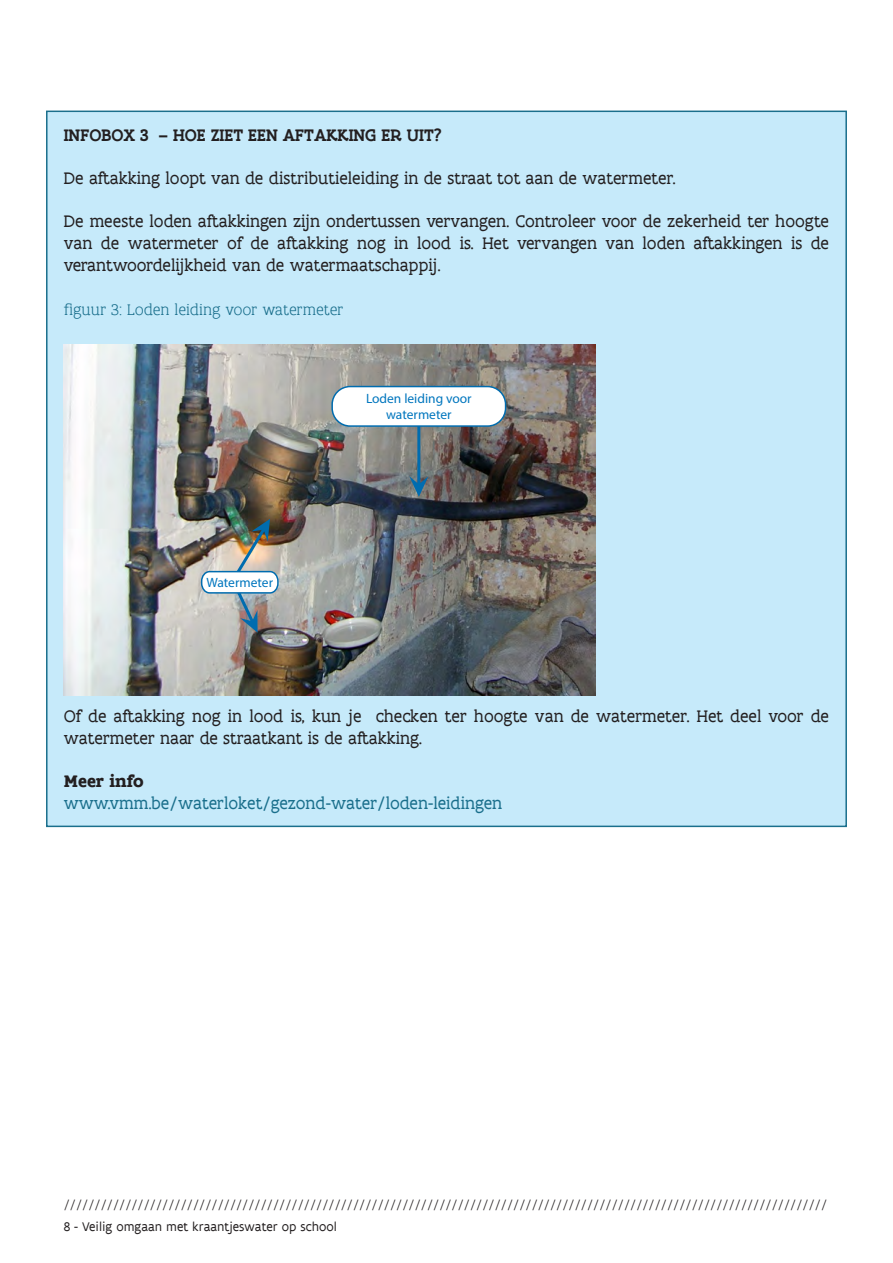
<style>
.page{position:relative;width:893px;height:1263px;background:#fff}
.page>*{position:absolute;margin:0;border:0;box-sizing:border-box;transform-origin:0 0}
.bronvermelding{font:18px/21.6px "Flanders Art Serif";color:#231f20;text-align:justify}
.bronvermelding-2{font:18px "Flanders Art Serif";color:#1a6f8c}
.bronvermelding-3{font:500 18px "Flanders Art Serif";color:#231f20}
.bronvermelding-4{font:700 18px "Flanders Art Serif";color:#231f20}
.t1{font:300 16.5px "Flanders Art Serif";color:#1a6f8c}
.t2{font:300 13.5px "Flanders Art Sans";color:#231f20}
.t3{font:13.5px "Flanders Art Sans";color:#231f20}
.t4{font:13.5px/16.2px "Myriad Pro";color:#0076be;text-align:center}
</style>
<div class="page">
<div style="left:46px;top:111px;width:801px;height:716px;background:#c6eafa;border:2px solid #1a6f8c"></div>
<img style="left:64px;top:344px;width:531px;height:352px">
<svg style="left:409px;top:476px;width:19px;height:21px"></svg>
<div style="left:332px;top:386px;width:174px;height:40px;background:#fff;border-radius:18px"></div>
<div style="left:331px;top:386px;width:175px;height:41px;border:2px solid #006caf;border-radius:18px"></div>
<hr style="left:417px;top:426px;width:3px;height:62px;background:#006caf">
<img style="left:200px;top:519px;width:79px;height:114px">
<p class="bronvermelding-3" style="left:64px;top:124px;width:380px">INFOBOX 3 – HOE ZIET EEN AFTAKKING ER UIT?</p>
<p class="bronvermelding" style="left:64px;top:168px;width:614px">De aftakking loopt van de distributieleiding in de straat tot aan de watermeter.</p>
<p class="bronvermelding" style="left:64px;top:211px;width:767px">De meeste loden aftakkingen zijn ondertussen vervangen. Controleer voor de zekerheid ter hoogte van de watermeter of de aftakking nog in lood is. Het vervangen van loden aftakkingen is de verantwoordelijkheid van de watermaatschappij.</p>
<p class="t1" style="left:64px;top:300px;width:281px">figuur 3: Loden leiding voor watermeter</p>
<p class="t4" style="left:206px;top:574px;width:68px">Watermeter</p>
<p class="t4" style="left:366px;top:390px;width:107px">Loden leiding voor watermeter</p>
<p class="bronvermelding" style="left:64px;top:706px;width:767px">Of de aftakking nog in lood is, kun je checken ter hoogte van de watermeter. Het deel voor de watermeter naar de straatkant is de aftakking.</p>
<p class="bronvermelding-4" style="left:64px;top:770px;width:82px">Meer info</p>
<p class="bronvermelding-2" style="left:64px;top:792px;width:440px">www.vmm.be/waterloket/gezond-water/loden-leidingen</p>
<p class="t2" style="left:64px;top:1197px;width:765px">////////////////////////////////////////////////////////////////////////////////////////////////////////////////////////////</p>
<p class="t3" style="left:64px;top:1218px;width:275px">8 - Veilig omgaan met kraantjeswater op school</p>
</div>
